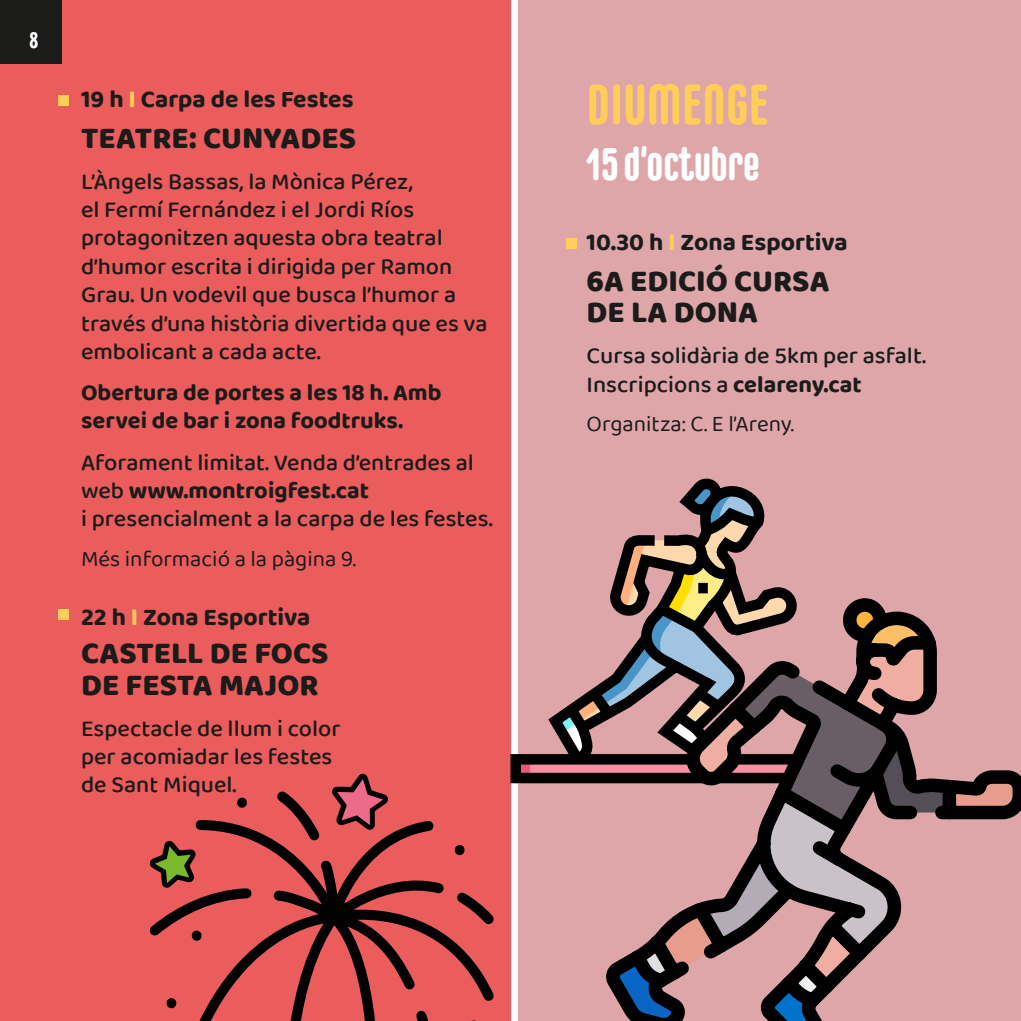
<style>
.page{position:relative;width:1021px;height:1021px;background:#fff}
.page>*{position:absolute;margin:0;border:0;box-sizing:border-box;transform-origin:0 0}
.t1{font:700 56.25px "Carl Marx";color:#fece58}
.t2{font:700 45px "Carl Marx";color:#fff}
.t3{font:800 31.5px/31.5px "Baloo 2";color:#1b1b1a}
.t4{font:700 24.75px "Baloo 2";color:#1b1b1a}
.t5{font:500 23.62px/28.3px "Baloo 2";color:#1b1b1a}
.t6{font:700 23.62px/28.3px "Baloo 2";color:#1b1b1a}
.t7{font:22.5px "Baloo 2";color:#1b1b1a}
.t8{font:700 22.5px "Carl Marx";color:#fff}
.s1{color:#fece58}
.s2{font-weight:700}
</style>
<div class="page">
<div style="left:0;top:0;width:510px;height:1020px;background:#eb5c5d"></div>
<div style="left:518px;top:0;width:502px;height:1020px;background:#dea6a9"></div>
<div style="left:59px;top:95px;width:10px;height:10px;background:#fece58"></div>
<div style="left:566px;top:238px;width:10px;height:11px;background:#fece58"></div>
<div style="left:59px;top:609px;width:10px;height:10px;background:#fece58"></div>
<svg style="left:510px;top:461px;width:45px;height:327px"></svg>
<svg style="left:555px;top:478px;width:235px;height:306px"></svg>
<svg style="left:594px;top:591px;width:426px;height:429px"></svg>
<svg style="left:150px;top:821px;width:344px;height:199px"></svg>
<svg style="left:190px;top:930px;width:13px;height:10px"></svg>
<svg style="left:165px;top:998px;width:13px;height:10px"></svg>
<svg style="left:453px;top:845px;width:13px;height:10px"></svg>
<svg style="left:150px;top:773px;width:255px;height:131px"></svg>
<div style="left:0;top:0;width:62px;height:64px;background:#1b1b1a"></div>
<p class="t8" style="left:29px;top:27px;width:10px">8</p>
<p class="t4" style="left:81px;top:84px;width:274px">19 h <span class="s1">I</span> Carpa de les Festes</p>
<h3 class="t3" style="left:81px;top:121px;width:276px">TEATRE: CUNYADES</h3>
<p class="t5" style="left:81px;top:168px;width:408px">L’Àngels Bassas, la Mònica Pérez,<br>el Fermí Fernández i el Jordi Ríos protagonitzen aquesta obra teatral d’humor escrita i dirigida per Ramon Grau. Un vodevil que busca l’humor a través d’una història divertida que es va embolicant a cada acte.</p>
<p class="t6" style="left:81px;top:377px;width:362px">Obertura de portes a les 18 h. Amb servei de bar i zona foodtruks.</p>
<p class="t5" style="left:81px;top:449px;width:413px">Aforament limitat. Venda d’entrades al web <span class="s2">www.montroigfest.cat<br></span>i presencialment a la carpa de les festes.</p>
<p class="t7" style="left:81px;top:543px;width:276px">Més informació a la pàgina 9.</p>
<p class="t4" style="left:81px;top:602px;width:231px">22 h <span class="s1">I</span> Zona Esportiva</p>
<h3 class="t3" style="left:81px;top:636px;width:249px">CASTELL DE FOCS<br>DE FESTA MAJOR</h3>
<p class="t5" style="left:81px;top:715px;width:261px">Espectacle de llum i color per acomiadar les festes de Sant Miquel.</p>
<h1 class="t1" style="left:586px;top:73px;width:184px">DIUMENGE</h1>
<h2 class="t2" style="left:586px;top:139px;width:175px">15 d’octubre</h2>
<p class="t4" style="left:586px;top:227px;width:263px">10.30 h <span class="s1">I</span> Zona Esportiva</p>
<h3 class="t3" style="left:586px;top:264px;width:244px">6A EDICIÓ CURSA<br>DE LA DONA</h3>
<p class="t5" style="left:586px;top:342px;width:341px">Cursa solidària de 5km per asfalt.<br>Inscripcions a <span class="s2">celareny.cat</span></p>
<p class="t7" style="left:586px;top:408px;width:209px">Organitza: C. E l’Areny.</p>
</div>
